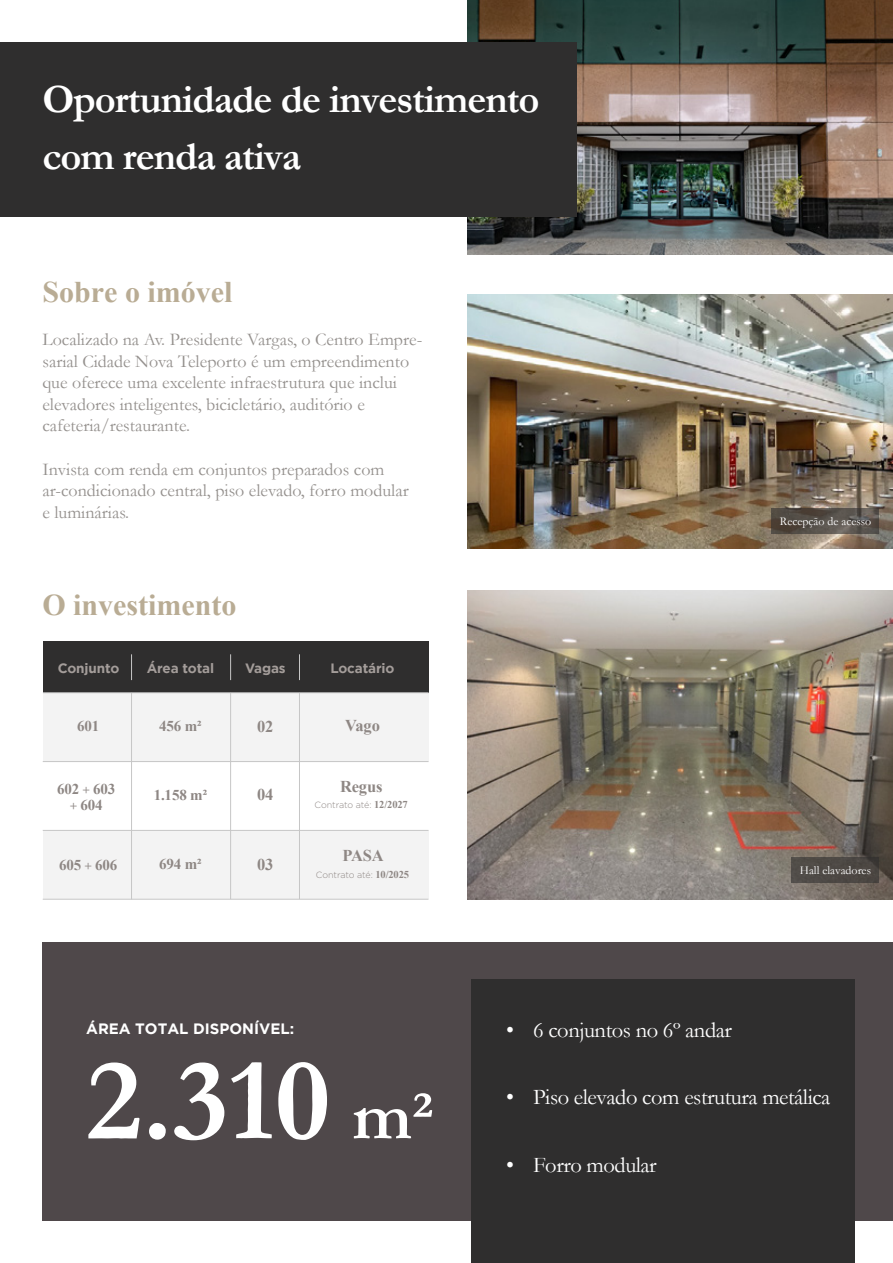
<style>
.page{position:relative;width:893px;height:1263px;background:#fff}
.page>*{position:absolute;margin:0;border:0;box-sizing:border-box;transform-origin:0 0}
.t1{font:700 118.5px "Garamond";color:#fff}
.t2{font:700 40.5px/57px "Garamond";letter-spacing:-.025em;color:#fff}
.t3{font:700 30px "Times New Roman";color:#b9ac94}
.t4{font:22.5px "Garamond";letter-spacing:-.02em;color:#fff}
.t5{font:18px/21.6px "Garamond";color:#94908d}
.t6{font:700 16.5px "Times New Roman";letter-spacing:-.01em;color:#8e8784}
.t7{font:700 15px/16.5px "Times New Roman";letter-spacing:-.01em;color:#8e8784;text-align:center}
.t8{font:700 15px "Gotham";color:#fff}
.t9{font:700 13.5px "Gotham";letter-spacing:-.01em;color:#a49d9a}
.t10{font:12px "Garamond";color:#fff}
.t11{font:300 9px "Gotham";letter-spacing:-.015em;color:#8e8784}
.s1{font-size:12px}
.s2{font-family:"Times New Roman";font-weight:700;font-size:10.5px}
.s3{font-size:70.5px}
</style>
<div class="page">
<img style="left:468px;top:294px;width:425px;height:254px">
<img style="left:468px;top:591px;width:425px;height:308px">
<div style="left:42px;top:942px;width:851px;height:278px;background:#4f484a"></div>
<div style="left:471px;top:979px;width:383px;height:284px;background:#2f2e2e"></div>
<img style="left:468px;top:0;width:425px;height:254px">
<div style="left:0;top:43px;width:576px;height:174px;background:#2f2e2e"></div>
<div style="left:791px;top:857px;width:88px;height:26px;background:#4d4944"></div>
<svg style="left:771px;top:508px;width:108px;height:26px;background:#564f48"></svg>
<div style="left:43px;top:830px;width:385px;height:69px;background:#f3f3f3"></div>
<div style="left:43px;top:641px;width:385px;height:52px;background:#2f2e2e"></div>
<div style="left:43px;top:693px;width:385px;height:68px;background:#f3f3f3"></div>
<hr style="left:43px;top:761px;width:385px;height:1px;background:#c6c6c6">
<hr style="left:43px;top:692px;width:386px;height:1px;background:#c6c6c6">
<hr style="left:43px;top:830px;width:385px;height:1px;background:#c6c6c6">
<hr style="left:43px;top:899px;width:385px;height:1px;background:#c6c6c6">
<svg style="left:131px;top:654px;width:1px;height:26px"></svg>
<hr style="left:131px;top:693px;width:1px;height:206px;background:#c6c6c6">
<hr style="left:299px;top:693px;width:1px;height:206px;background:#c6c6c6">
<hr style="left:230px;top:693px;width:1px;height:206px;background:#c6c6c6">
<svg style="left:299px;top:654px;width:1px;height:26px"></svg>
<svg style="left:230px;top:654px;width:1px;height:26px"></svg>
<h2 class="t2" style="left:42px;top:71px;width:499px">Oportunidade de investimento com renda ativa</h2>
<h3 class="t3" style="left:43px;top:270px;width:191px">Sobre o imóvel</h3>
<p class="t5" style="left:42px;top:328px;width:381px">Localizado na Av. Presidente Vargas, o Centro Empre&shy;sarial Cidade Nova Teleporto é um empreendimento que oferece uma excelente infraestrutura que inclui elevadores inteligentes, bicicletário, auditório e cafeteria/restaurante.</p>
<p class="t5" style="left:42px;top:458px;width:368px">Invista com renda em conjuntos preparados com ar-condicionado central, piso elevado, forro modular e luminárias.</p>
<h3 class="t3" style="left:42px;top:584px;width:196px">O investimento</h3>
<p class="t9" style="left:58px;top:661px;width:63px">Conjunto</p>
<p class="t9" style="left:147px;top:661px;width:69px">Área total</p>
<p class="t9" style="left:245px;top:661px;width:42px">Vagas</p>
<p class="t9" style="left:330px;top:661px;width:66px">Locatário</p>
<p class="t7" style="left:77px;top:717px;width:24px">601</p>
<p class="t7" style="left:159px;top:717px;width:44px">456 m²</p>
<p class="t6" style="left:257px;top:714px;width:18px">02</p>
<p class="t6" style="left:345px;top:714px;width:36px">Vago</p>
<p class="t7" style="left:57px;top:780px;width:60px">602 <span class="s1">+</span> 603 <span class="s1">+</span> 604</p>
<p class="t7" style="left:154px;top:786px;width:55px">1.158 m²</p>
<p class="t6" style="left:257px;top:782px;width:18px">04</p>
<p class="t6" style="left:340px;top:774px;width:44px">Regus</p>
<p class="t11" style="left:315px;top:800px;width:95px">Contrato até: <span class="s2">12/2027</span></p>
<p class="t7" style="left:59px;top:856px;width:60px">605 <span class="s1">+</span> 606</p>
<p class="t7" style="left:159px;top:855px;width:44px">694 m²</p>
<p class="t6" style="left:257px;top:853px;width:18px">03</p>
<p class="t6" style="left:342px;top:844px;width:43px">PASA</p>
<p class="t11" style="left:316px;top:870px;width:95px">Contrato até: <span class="s2">10/2025</span></p>
<p class="t10" style="left:780px;top:513px;width:93px">Recepção de acesso</p>
<p class="t10" style="left:800px;top:862px;width:73px">Hall elavadores</p>
<p class="t8" style="left:86px;top:1020px;width:209px">ÁREA TOTAL DISPONÍVEL:</p>
<p class="t4" style="left:506px;top:1014px;width:227px">• 6 conjuntos no 6º andar</p>
<h1 class="t1" style="left:86px;top:1020px;width:349px">2.310 <span class="s3">m²</span></h1>
<p class="t4" style="left:506px;top:1082px;width:326px">• Piso elevado com estrutura metálica</p>
<p class="t4" style="left:506px;top:1149px;width:152px">• Forro modular</p>
</div>
